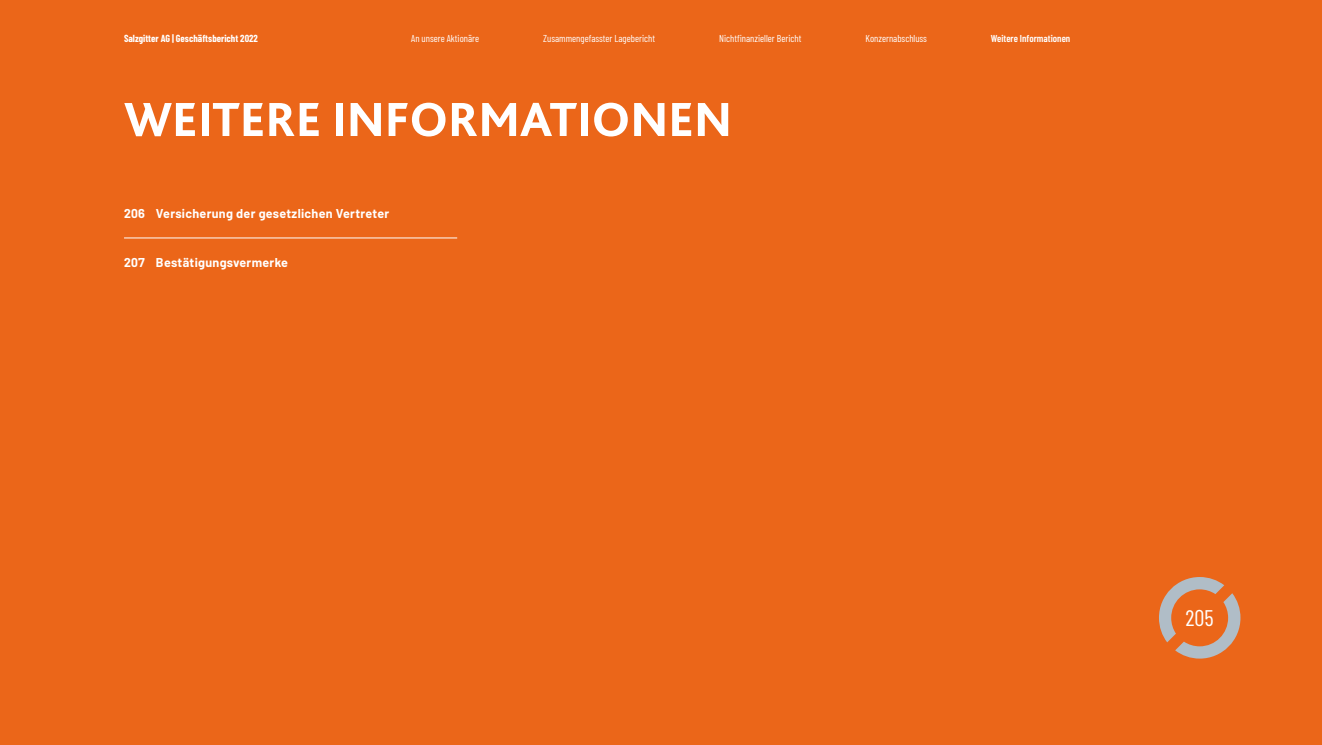
<style>
.page{position:relative;width:1322px;height:745px;background:#fff}
.page>*{position:absolute;margin:0;border:0;box-sizing:border-box;transform-origin:0 0}
.t1{font:800 50px "SZAG Bliss Pro";color:#fff}
.t2{font:22.5px "Barlow Condensed";color:#fff}
.t3{font:700 12.5px "Barlow";letter-spacing:.025em;color:#fff}
.t4{font:10px "Barlow Condensed";color:#fff}
.t5{font:700 10px "Barlow Condensed";color:#fff}
.t6{font:600 10px "Barlow Condensed";color:#fff}
</style>
<div class="page">
<div style="left:0;top:0;width:1322px;height:744px;background:#eb6619"></div>
<hr style="left:124px;top:237px;width:333px;height:1px;background:#fff">
<svg style="left:1159px;top:577px;width:81px;height:81px"></svg>
<p class="t5" style="left:124px;top:32px;width:135px">Salzgitter AG | Geschäftsbericht 2022</p>
<p class="t4" style="left:411px;top:32px;width:69px">An unsere Aktionäre</p>
<p class="t4" style="left:543px;top:32px;width:113px">Zusammengefasster Lagebericht</p>
<p class="t4" style="left:719px;top:32px;width:84px">Nichtfinanzieller Bericht</p>
<p class="t4" style="left:865px;top:32px;width:63px">Konzernabschluss</p>
<h1 class="t1" style="left:124px;top:88px;width:609px">WEITERE INFORMATIONEN</h1>
<p class="t3" style="left:124px;top:204px;width:267px">206 Versicherung der gesetzlichen Vertreter</p>
<p class="t3" style="left:124px;top:253px;width:165px">207 Bestätigungsvermerke</p>
<p class="t6" style="left:991px;top:32px;width:81px">Weitere Informationen</p>
<h2 class="t2" style="left:1185px;top:601px;width:30px">205</h2>
</div>
